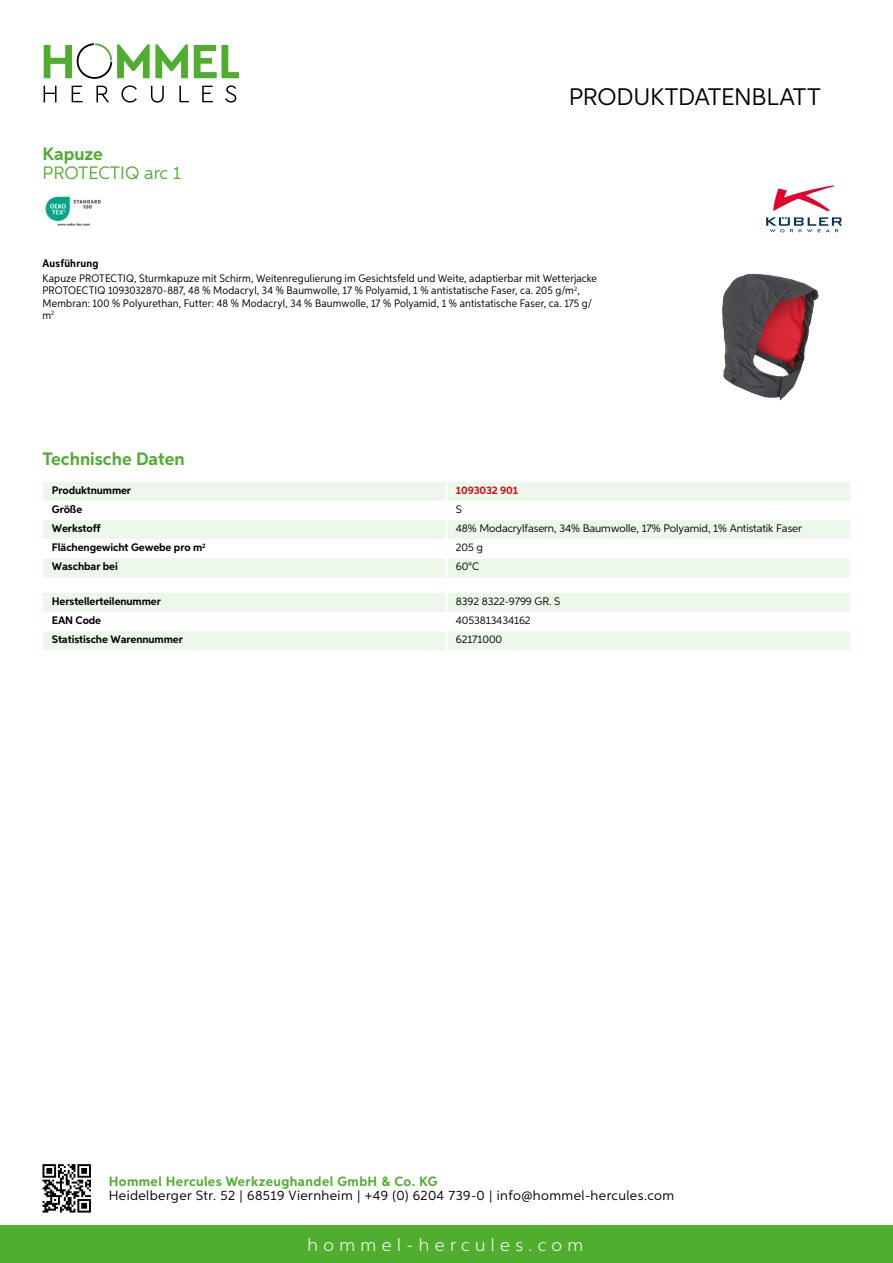
<style>
.page{position:relative;width:893px;height:1263px;background:#fff}
.page>*{position:absolute;margin:0;border:0;box-sizing:border-box;transform-origin:0 0}
.t1{font:24px "Aspira";letter-spacing:-.01em;color:#000}
.t2{font:700 18px "Aspira";color:#50ae2f}
.t3{font:300 18px "Aspira";letter-spacing:.3em;color:#fff}
.t4{font:18px "Aspira";color:#50ae2f}
.t5{font:13.5px "Aspira";letter-spacing:.03em;color:#000}
.t6{font:700 13.5px "Aspira";letter-spacing:.03em;color:#50ae2f}
.t7{font:10.95px/12px "Aspira Nar";letter-spacing:.015em;color:#000}
.t8{font:700 10.95px "Aspira";letter-spacing:-.01em;color:#000}
.t9{font:10.95px "Aspira";letter-spacing:-.01em;color:#000}
.t10{font:700 10.95px "Aspira";letter-spacing:-.01em;color:#cd1013}
.t11{font:700 10.95px "Aspira Nar";letter-spacing:.02em;color:#000}
</style>
<div class="page">
<div style="left:0;top:1226px;width:893px;height:37px;background:#50ae2f"></div>
<svg style="left:43px;top:1164px;width:48px;height:48px"></svg>
<svg style="left:194px;top:45px;width:45px;height:33px"></svg>
<svg style="left:44px;top:43px;width:144px;height:36px"></svg>
<svg style="left:44px;top:86px;width:13px;height:16px"></svg>
<svg style="left:72px;top:86px;width:10px;height:16px"></svg>
<svg style="left:96px;top:86px;width:13px;height:16px"></svg>
<svg style="left:121px;top:85px;width:16px;height:18px"></svg>
<svg style="left:151px;top:86px;width:13px;height:17px"></svg>
<svg style="left:179px;top:86px;width:10px;height:16px"></svg>
<svg style="left:202px;top:86px;width:11px;height:16px"></svg>
<svg style="left:225px;top:85px;width:11px;height:18px"></svg>
<div style="left:43px;top:482px;width:807px;height:95px;background:#eef7eb"></div>
<svg style="left:43px;top:501px;width:807px;height:57px"></svg>
<hr style="left:445px;top:482px;width:3px;height:19px;background:#fff">
<hr style="left:445px;top:501px;width:3px;height:19px;background:#fff">
<hr style="left:445px;top:520px;width:3px;height:19px;background:#fff">
<hr style="left:445px;top:539px;width:3px;height:19px;background:#fff">
<hr style="left:445px;top:558px;width:3px;height:19px;background:#fff">
<svg style="left:43px;top:593px;width:807px;height:57px"></svg>
<hr style="left:445px;top:631px;width:3px;height:19px;background:#fff">
<img style="left:45px;top:196px;width:56px;height:30px">
<img style="left:722px;top:274px;width:90px;height:126px">
<svg style="left:773px;top:185px;width:62px;height:26px"></svg>
<svg style="left:766px;top:217px;width:76px;height:15px"></svg>
<h2 class="t2" style="left:43px;top:142px;width:62px">Kapuze</h2>
<h2 class="t4" style="left:43px;top:162px;width:23px">PROTE</h2>
<h2 class="t4" style="left:98px;top:162px;width:84px">CTIQ arc 1</h2>
<h1 class="t1" style="left:569px;top:82px;width:253px">Produktdatenblatt</h1>
<p class="t11" style="left:43px;top:257px;width:58px">Ausführung</p>
<p class="t7" style="left:43px;top:273px;width:556px">Kapuze PROTECTIQ, Sturmkapuze mit Schirm, Weitenregulierung im Gesichtsfeld und Weite, adaptierbar mit Wetterjacke PROTOECTIQ 1093032870-887, 48 % Modacryl, 34 % Baumwolle, 17 % Polyamid, 1 % antistatische Faser, ca. 205 g/m<sup>2</sup>, Membran: 100 % Polyurethan, Futter: 48 % Modacryl, 34 % Baumwolle, 17 % Polyamid, 1 % antistatische Faser, ca. 175 g/ m<sup>2</sup></p>
<h2 class="t2" style="left:43px;top:448px;width:144px">Technische Daten</h2>
<p class="t8" style="left:52px;top:483px;width:81px">Produktnummer</p>
<p class="t10" style="left:456px;top:483px;width:64px">1093032 901</p>
<p class="t8" style="left:52px;top:502px;width:32px">Größe</p>
<p class="t9" style="left:456px;top:502px;width:8px">S</p>
<p class="t8" style="left:52px;top:521px;width:50px">Werkstoff</p>
<p class="t9" style="left:456px;top:522px;width:348px">48% Modacrylfasern, 34% Baumwolle, 17% Polyamid, 1% Antistatik Faser</p>
<p class="t8" style="left:52px;top:541px;width:155px">Flächengewicht Gewebe pro m<sup>2</sup></p>
<p class="t9" style="left:456px;top:541px;width:29px">205 g</p>
<p class="t8" style="left:52px;top:560px;width:68px">Waschbar bei</p>
<p class="t9" style="left:456px;top:560px;width:25px">60°C</p>
<p class="t8" style="left:52px;top:594px;width:111px">Herstellerteilenummer</p>
<p class="t9" style="left:456px;top:594px;width:106px">8392 8322-9799 GR. S</p>
<p class="t8" style="left:52px;top:613px;width:51px">EAN Code</p>
<p class="t9" style="left:456px;top:613px;width:76px">4053813434162</p>
<p class="t8" style="left:52px;top:633px;width:132px">Statistische Warennummer</p>
<p class="t9" style="left:456px;top:633px;width:48px">62171000</p>
<p class="t6" style="left:109px;top:1172px;width:330px">Hommel Hercules Werkzeughandel GmbH &amp; Co. KG</p>
<p class="t5" style="left:109px;top:1187px;width:567px">Heidelberger Str. 52 | 68519 Viernheim | +49 (0) 6204 739-0 | info@hommel-hercules.com</p>
<h2 class="t3" style="left:307px;top:1234px;width:277px">hommel-hercules.com</h2>
</div>
